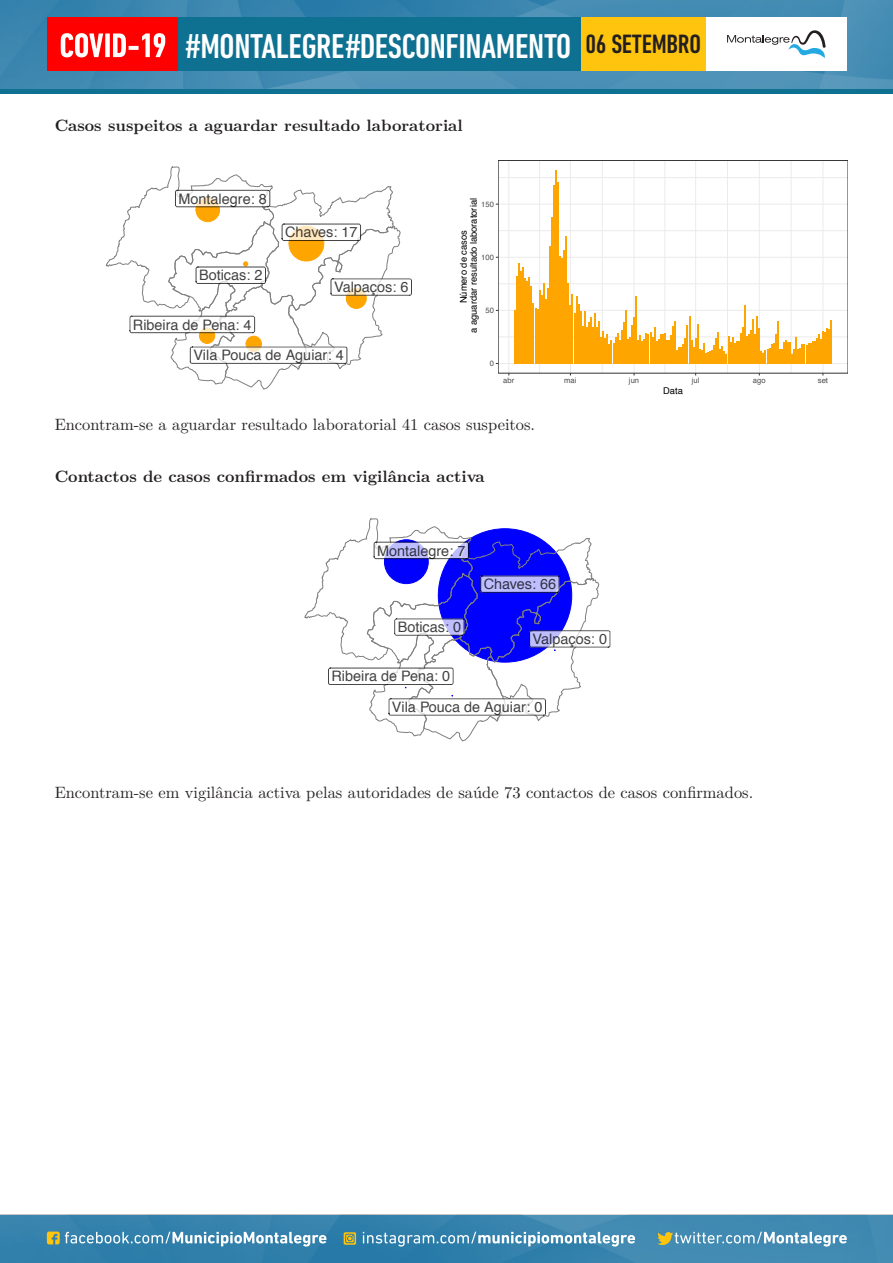
<style>
.page{position:relative;width:893px;height:1263px;background:#fff}
.page>*{position:absolute;margin:0;border:0;box-sizing:border-box;transform-origin:0 0}
.t1{font:500 condensed 35.1px "DIN Next LT Pro";letter-spacing:-.01em;color:#fff}
.t2{font:500 condensed 27px "DIN Next LT Pro";letter-spacing:-.01em;color:#231f20}
.t3{font:16.35px "LM Roman 10";color:#231f20}
.t4{font:700 16.35px "LM Roman 10";color:#231f20}
.t5{font:14.4px "Helvetica";color:rgb(0 0 0/.75)}
.t6{font:9.3px/10.1px "Helvetica";color:#000;text-align:center}
.t7{font:7.65px "Helvetica";color:#4d4d4d}
</style>
<div class="page">
<img style="left:0;top:1215px;width:893px;height:48px">
<svg style="left:47px;top:1231px;width:800px;height:15px;background:#6da3bc"></svg>
<div style="left:0;top:0;width:893px;height:94px;background:#0f7191"></div>
<img style="left:0;top:0;width:893px;height:89px">
<div style="left:47px;top:18px;width:131px;height:53px;background:#fe0000"></div>
<div style="left:706px;top:18px;width:141px;height:53px;background:#fff"></div>
<svg style="left:727px;top:30px;width:99px;height:28px"></svg>
<div style="left:580px;top:18px;width:126px;height:53px;background:#fec40e"></div>
<svg style="left:61px;top:33px;width:104px;height:24px"></svg>
<div style="left:178px;top:18px;width:403px;height:53px;background:#0f7191"></div>
<svg style="left:106px;top:166px;width:306px;height:224px"></svg>
<hr style="left:498px;top:337px;width:350px;height:1px;background:#ebebeb">
<hr style="left:498px;top:284px;width:350px;height:1px;background:#ebebeb">
<hr style="left:498px;top:230px;width:350px;height:1px;background:#ebebeb">
<hr style="left:498px;top:177px;width:350px;height:1px;background:#ebebeb">
<hr style="left:539px;top:160px;width:1px;height:213px;background:#ebebeb">
<hr style="left:602px;top:160px;width:1px;height:213px;background:#ebebeb">
<hr style="left:665px;top:160px;width:1px;height:213px;background:#ebebeb">
<hr style="left:727px;top:160px;width:1px;height:213px;background:#ebebeb">
<hr style="left:791px;top:160px;width:1px;height:213px;background:#ebebeb">
<hr style="left:498px;top:363px;width:350px;height:1px;background:#ebebeb">
<hr style="left:498px;top:310px;width:350px;height:1px;background:#ebebeb">
<hr style="left:498px;top:257px;width:350px;height:1px;background:#ebebeb">
<hr style="left:498px;top:204px;width:350px;height:1px;background:#ebebeb">
<hr style="left:508px;top:160px;width:1px;height:213px;background:#ebebeb">
<hr style="left:570px;top:160px;width:1px;height:213px;background:#ebebeb">
<hr style="left:634px;top:160px;width:1px;height:213px;background:#ebebeb">
<hr style="left:695px;top:160px;width:1px;height:213px;background:#ebebeb">
<hr style="left:759px;top:160px;width:1px;height:213px;background:#ebebeb">
<hr style="left:822px;top:160px;width:1px;height:213px;background:#ebebeb">
<hr style="left:551px;top:217px;width:2px;height:24px;background:#ffa500">
<hr style="left:553px;top:210px;width:2px;height:33px;background:#ffa500">
<hr style="left:553px;top:185px;width:2px;height:25px;background:#ffa500">
<hr style="left:555px;top:199px;width:2px;height:38px;background:#ffa500">
<hr style="left:555px;top:170px;width:2px;height:29px;background:#ffa500">
<hr style="left:557px;top:210px;width:2px;height:38px;background:#ffa500">
<hr style="left:557px;top:182px;width:2px;height:28px;background:#ffa500">
<svg style="left:514px;top:236px;width:318px;height:127px"></svg>
<div style="left:498px;top:160px;width:350px;height:213px;border:1px solid #333"></div>
<svg style="left:304px;top:518px;width:306px;height:224px"></svg>
<h1 class="t1" style="left:184px;top:26px;width:389px">#MONTALEGRE#DESCONFINAMENTO</h1>
<h2 class="t2" style="left:585px;top:29px;width:117px">06 SETEMBRO</h2>
<p class="t4" style="left:55px;top:112px;width:410px">Casos suspeitos a aguardar resultado laboratorial</p>
<p class="t5" style="left:179px;top:188px;width:90px">Montalegre: 8</p>
<p class="t5" style="left:199px;top:264px;width:65px">Boticas: 2</p>
<p class="t5" style="left:133px;top:313px;width:120px">Ribeira de Pena: 4</p>
<p class="t5" style="left:285px;top:221px;width:74px">Chaves: 17</p>
<p class="t5" style="left:334px;top:276px;width:76px">Valpaços: 6</p>
<p class="t5" style="left:193px;top:344px;width:152px">Vila Pouca de Aguiar: 4</p>
<p class="t6" style="left:459px;top:333px;width:136px;rotate:-90deg">Número de casos<br>a aguardar resultado laboratorial</p>
<p class="t7" style="left:481px;top:198px;width:14px">150</p>
<p class="t7" style="left:481px;top:251px;width:14px">100</p>
<p class="t7" style="left:485px;top:305px;width:10px">50</p>
<p class="t7" style="left:490px;top:358px;width:6px">0</p>
<p class="t7" style="left:503px;top:374px;width:13px">abr</p>
<p class="t7" style="left:564px;top:374px;width:14px">mai</p>
<p class="t7" style="left:629px;top:374px;width:12px">jun</p>
<p class="t7" style="left:692px;top:374px;width:9px">jul</p>
<p class="t7" style="left:753px;top:374px;width:14px">ago</p>
<p class="t7" style="left:818px;top:374px;width:12px">set</p>
<p class="t6" style="left:663px;top:385px;width:21px">Data</p>
<p class="t3" style="left:55px;top:411px;width:482px">Encontram-se a aguardar resultado laboratorial 41 casos suspeitos.</p>
<p class="t4" style="left:55px;top:464px;width:432px">Contactos de casos confirmados em vigilância activa</p>
<p class="t5" style="left:377px;top:539px;width:90px">Montalegre: 7</p>
<p class="t5" style="left:398px;top:616px;width:65px">Boticas: 0</p>
<p class="t5" style="left:332px;top:665px;width:120px">Ribeira de Pena: 0</p>
<p class="t5" style="left:484px;top:573px;width:74px">Chaves: 66</p>
<p class="t5" style="left:533px;top:628px;width:76px">Valpaços: 0</p>
<p class="t5" style="left:392px;top:696px;width:152px">Vila Pouca de Aguiar: 0</p>
<p class="t3" style="left:55px;top:780px;width:700px">Encontram-se em vigilância activa pelas autoridades de saúde 73 contactos de casos confirmados.</p>
</div>
